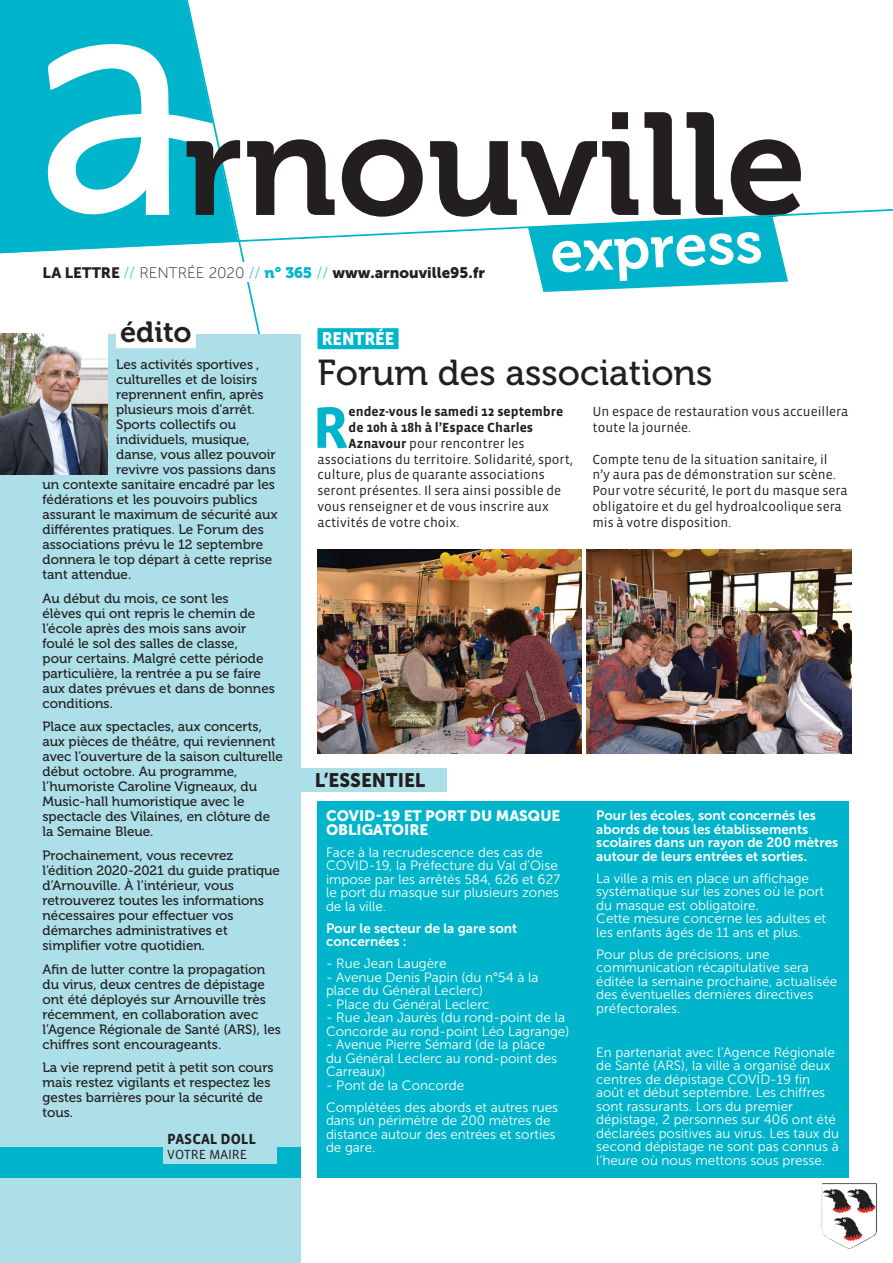
<style>
.page{position:relative;width:893px;height:1263px;background:#fff}
.page>*{position:absolute;margin:0;border:0;box-sizing:border-box;transform-origin:0 0}
.t1{font:700 59.85px "Vista Sans";color:#00b5cb}
.t2{font:36px "Museo 500";color:#231f20}
.t3{font:28.95px "Museo 700";color:#231f20}
.t4{font:19.5px "Museo Sans 900";color:#231f20;scale:.95 1}
.t5{font:18px "Museo Sans 900";letter-spacing:-.01em;color:#fff;scale:.9 1}
.t6{font:15.15px "Museo Sans 900";color:#231f20}
.t7{font:15px/13.5px "Museo Sans 900";color:#fff}
.t8{font:700 15px "Vista Sans";color:#231f20}
.t9{font:13.5px/15px "Museo 500";color:#231f20}
.t10{font:13.5px/13.5px "Museo Sans 300";color:#fff}
.t11{font:13.5px/15.8px "Vista Sans";color:#231f20}
.t12{font:13.5px/13.5px "Museo Sans 700";color:#fff}
.t13{font:700 13.5px "Vista Sans";color:#231f20}
.s1{font-size:15px}
.s2{font-family:"Museo Sans 100";color:#00b5cb}
.s3{font-family:"Museo Sans 100"}
.s4{font-family:"Museo 900";color:#00b5cb}
.s5{font-weight:700}
</style>
<div class="page">
<svg style="left:0;top:0;width:893px;height:373px"></svg>
<div style="left:317px;top:328px;width:82px;height:21px;background:#00b5cb"></div>
<div style="left:300px;top:768px;width:146px;height:23px;background:#addfe9"></div>
<div style="left:317px;top:801px;width:532px;height:377px;background:#00b5cb"></div>
<div style="left:0;top:335px;width:300px;height:928px;background:#addfe9"></div>
<div style="left:116px;top:315px;width:80px;height:33px;background:#fff"></div>
<div style="left:0;top:1147px;width:300px;height:31px;background:#00b5cb"></div>
<img style="left:0;top:334px;width:108px;height:140px">
<div style="left:163px;top:1128px;width:113px;height:35px;background:#addfe9"></div>
<div style="left:43px;top:263px;width:462px;height:19px;background:#fff"></div>
<img style="left:822px;top:1183px;width:55px;height:66px">
<img style="left:587px;top:549px;width:265px;height:204px">
<img style="left:317px;top:549px;width:265px;height:204px">
<p class="t6" style="left:43px;top:264px;width:444px"><span class="s1">LA LETTRE</span> <span class="s2">//</span> <span class="s3">RENTRÉE 2020</span> <span class="s2">//</span> <span class="s4">n° 365</span> <span class="s2">//</span> www.arnouville95.fr</p>
<h3 class="t3" style="left:120px;top:316px;width:73px">édito</h3>
<p class="t9" style="left:116px;top:357px;width:145px">Les activités sportives ,</p>
<p class="t9" style="left:116px;top:372px;width:143px">culturelles et de loisirs</p>
<p class="t9" style="left:116px;top:387px;width:149px">reprennent enfin, après</p>
<p class="t9" style="left:116px;top:402px;width:140px">plusieurs mois d’arrêt.</p>
<p class="t9" style="left:116px;top:417px;width:121px">Sports collectifs ou</p>
<p class="t9" style="left:116px;top:432px;width:135px">individuels, musique,</p>
<p class="t9" style="left:116px;top:447px;width:161px">danse, vous allez pouvoir</p>
<p class="t9" style="left:116px;top:462px;width:161px">revivre vos passions dans</p>
<p class="t9" style="left:43px;top:477px;width:234px">un contexte sanitaire encadré par les</p>
<p class="t9" style="left:43px;top:492px;width:217px">fédérations et les pouvoirs publics</p>
<p class="t9" style="left:43px;top:507px;width:236px">assurant le maximum de sécurité aux</p>
<p class="t9" style="left:43px;top:522px;width:223px">différentes pratiques. Le Forum des</p>
<p class="t9" style="left:43px;top:537px;width:222px">associations prévu le 12 septembre</p>
<p class="t9" style="left:43px;top:552px;width:231px">donnera le top départ à cette reprise</p>
<p class="t9" style="left:43px;top:567px;width:90px">tant attendue.</p>
<p class="t9" style="left:43px;top:591px;width:234px">Au début du mois, ce sont les<br>élèves qui ont repris le chemin de l’école après des mois sans avoir foulé le sol des salles de classe,<br>pour certains. Malgré cette période particulière, la rentrée a pu se faire aux dates prévues et dans de bonnes conditions.</p>
<p class="t9" style="left:43px;top:719px;width:242px">Place aux spectacles, aux concerts, aux pièces de théâtre, qui reviennent avec l’ouverture de la saison culturelle début octobre. Au programme, l’humoriste Caroline Vigneaux, du Music-hall humoristique avec le spectacle des Vilaines, en clôture de la Semaine Bleue.</p>
<p class="t9" style="left:43px;top:848px;width:239px">Prochainement, vous recevrez l’édition 2020-2021 du guide pratique d’Arnouville. À l’intérieur, vous retrouverez toutes les informations nécessaires pour effectuer vos démarches administratives et simplifier votre quotidien.</p>
<p class="t9" style="left:43px;top:961px;width:240px">Afin de lutter contre la propagation du virus, deux centres de dépistage ont été déployés sur Arnouville très récemment, en collaboration avec l’Agence Régionale de Santé (ARS), les chiffres sont encourageants.</p>
<p class="t9" style="left:43px;top:1060px;width:233px">La vie reprend petit à petit son cours mais restez vigilants et respectez les gestes barrières pour la sécurité de tous.</p>
<p class="t8" style="left:167px;top:1131px;width:90px">PASCAL DOLL</p>
<p class="t11" style="left:167px;top:1146px;width:82px">VOTRE MAIRE</p>
<h3 class="t5" style="left:322px;top:329px;width:82px">RENTRÉE</h3>
<h2 class="t2" style="left:317px;top:353px;width:396px">Forum des associations</h2>
<h1 class="t1" style="left:312px;top:397px;width:38px">R</h1>
<p class="t13" style="left:349px;top:405px;width:216px">endez-vous le samedi 12 septembre</p>
<p class="t13" style="left:349px;top:421px;width:186px">de 10h à 18h à l’Espace Charles</p>
<p class="t11" style="left:349px;top:436px;width:177px"><span class="s5">Aznavour</span> pour rencontrer les</p>
<p class="t11" style="left:317px;top:451px;width:257px">associations du territoire. Solidarité, sport,</p>
<p class="t11" style="left:317px;top:467px;width:229px">culture, plus de quarante associations</p>
<p class="t11" style="left:317px;top:483px;width:245px">seront présentes. Il sera ainsi possible de</p>
<p class="t11" style="left:317px;top:499px;width:233px">vous renseigner et de vous inscrire aux</p>
<p class="t11" style="left:317px;top:514px;width:143px">activités de votre choix.</p>
<p class="t11" style="left:592px;top:404px;width:257px">Un espace de restauration vous accueillera toute la journée.</p>
<p class="t11" style="left:592px;top:451px;width:257px">Compte tenu de la situation sanitaire, il n’y aura pas de démonstration sur scène.<br>Pour votre sécurité, le port du masque sera obligatoire et du gel hydroalcoolique sera mis à votre disposition.</p>
<h3 class="t4" style="left:315px;top:769px;width:118px">L’ESSENTIEL</h3>
<p class="t7" style="left:326px;top:809px;width:236px">COVID-19 ET PORT DU MASQUE<br>OBLIGATOIRE</p>
<p class="t10" style="left:326px;top:845px;width:236px">Face à la recrudescence des cas de<br>COVID-19, la Préfecture du Val d’Oise impose par les arrêtés 584, 626 et 627 le port du masque sur plusieurs zones de la ville.</p>
<p class="t12" style="left:326px;top:921px;width:193px">Pour le secteur de la gare sont concernées :</p>
<p class="t10" style="left:326px;top:957px;width:122px">- Rue Jean Laugère</p>
<p class="t10" style="left:326px;top:970px;width:214px">- Avenue Denis Papin (du n°54 à la place du Général Leclerc)</p>
<p class="t10" style="left:326px;top:997px;width:165px">- Place du Général Leclerc</p>
<p class="t10" style="left:326px;top:1011px;width:245px">- Rue Jean Jaurès (du rond-point de la<br>Concorde au rond-point Léo Lagrange)</p>
<p class="t10" style="left:326px;top:1038px;width:233px">- Avenue Pierre Sémard (de la place du Général Leclerc au rond-point des<br>Carreaux)</p>
<p class="t10" style="left:326px;top:1074px;width:234px;line-height:22px">- Pont de la Concorde<br>Complétées des abords et autres rues</p>
<p class="t10" style="left:326px;top:1114px;width:231px">dans un périmètre de 200 mètres de distance autour des entrées et sorties de gare.</p>
<p class="t12" style="left:596px;top:809px;width:244px">Pour les écoles, sont concernés les abords de tous les établissements scolaires dans un rayon de 200 mètres autour de leurs entrées et sorties.</p>
<p class="t10" style="left:596px;top:871px;width:231px">La ville a mis en place un affichage systématique sur les zones où le port du masque est obligatoire.<br>Cette mesure concerne les adultes et les enfants âgés de 11 ans et plus.</p>
<p class="t10" style="left:596px;top:947px;width:243px">Pour plus de précisions, une communication récapitulative sera éditée la semaine prochaine, actualisée des éventuelles dernières directives préfectorales.</p>
<p class="t10" style="left:596px;top:1045px;width:244px">En partenariat avec l’Agence Régionale de Santé (ARS), la ville a organisé deux centres de dépistage COVID-19 fin août et début septembre. Les chiffres sont rassurants. Lors du premier dépistage, 2 personnes sur 406 ont été déclarées positives au virus. Les taux du second dépistage ne sont pas connus à l’heure où nous mettons sous presse.</p>
</div>
